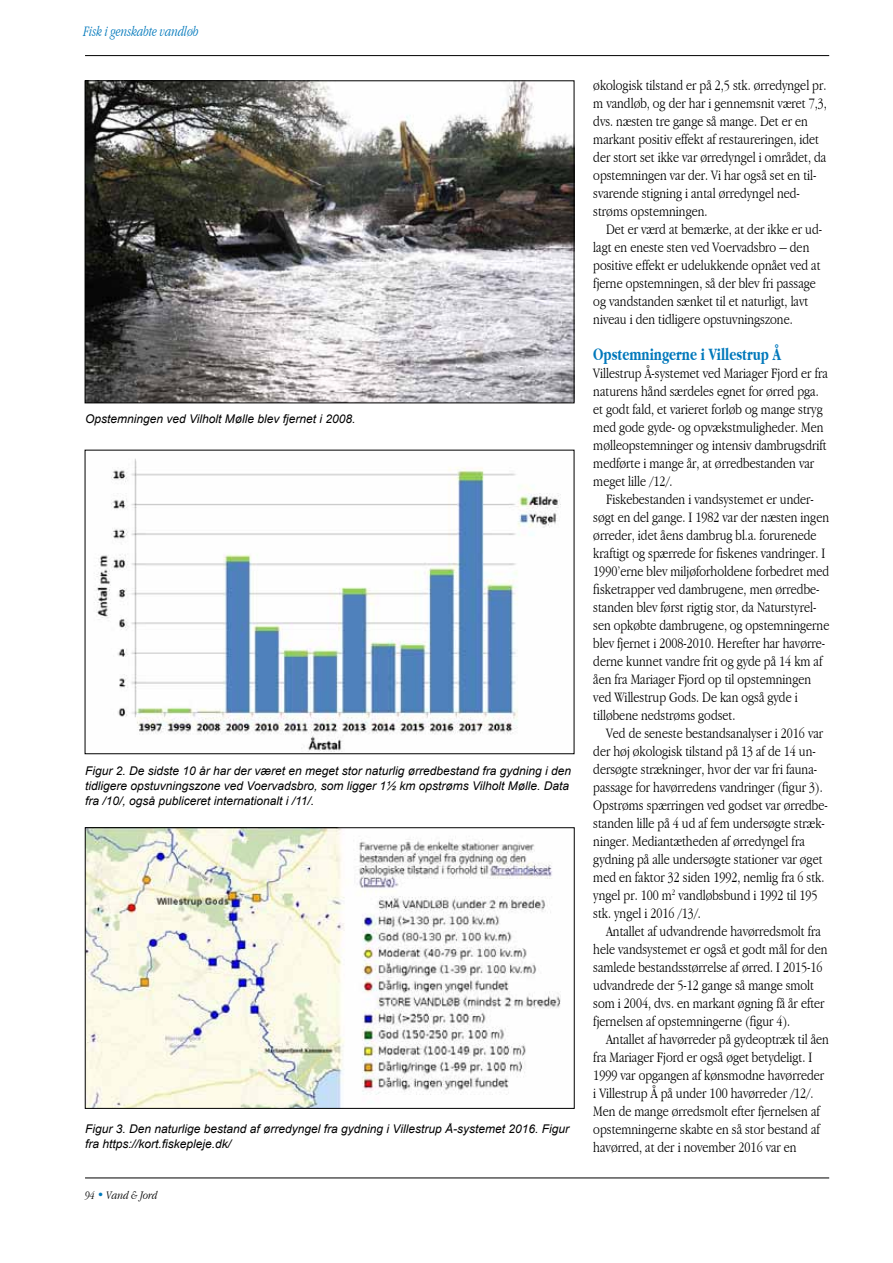
<style>
.page{position:relative;width:893px;height:1263px;background:#fff}
.page>*{position:absolute;margin:0;border:0;box-sizing:border-box;transform-origin:0 0}
.t1{font:700 condensed 18px "Garamond";color:#0078bb;scale:.9 1}
.t2{font:300 condensed 15px/18px "Garamond";color:#000}
.t3{font:italic 300 condensed 15px "Garamond";color:#0078bb;scale:.9 1}
.t4{font:italic 12px/15px "Arial";color:#000}
.t5{font:italic 300 condensed 12px "Garamond";color:#000}
.s1{color:#0079bc}
</style>
<div class="page">
<hr style="left:85px;top:1177px;width:744px;height:1px;background:#000">
<svg style="left:85px;top:1177px;width:79px;height:2px"></svg>
<hr style="left:85px;top:55px;width:744px;height:1px;background:#000">
<img style="left:87px;top:83px;width:485px;height:318px">
<div style="left:85px;top:81px;width:489px;height:322px;border:1px solid #000"></div>
<img style="left:94px;top:458px;width:467px;height:294px">
<img style="left:87px;top:829px;width:474px;height:277px">
<div style="left:85px;top:827px;width:489px;height:281px;border:1px solid #000"></div>
<p class="t3" style="left:84px;top:23px;width:129px">Fisk i genskabte vandløb</p>
<p class="t4" style="left:85px;top:412px;width:272px">Opstemningen ved Vilholt Mølle blev fjernet i 2008.</p>
<p class="t4" style="left:85px;top:763px;width:488px">Figur 2. De sidste 10 år har der været en meget stor naturlig ørredbestand fra gydning i den tidligere opstuvningszone ved Voervadsbro, som ligger 1½ km opstrøms Vilholt Mølle. Data fra /10/, også publiceret internationalt i /11/.</p>
<p class="t4" style="left:85px;top:1121px;width:486px">Figur 3. Den naturlige bestand af ørredyngel fra gydning i Villestrup Å-systemet 2016. Figur fra https://kort.fiskepleje.dk/</p>
<p class="t5" style="left:85px;top:1189px;width:74px">94 <span class="s1">•</span> Vand &amp; Jord</p>
<p class="t2" style="left:593px;top:76px;width:235px">økologisk tilstand er på 2,5 stk. ørredyngel pr. m vandløb, og der har i gennemsnit været 7,3, dvs. næsten tre gange så mange. Det er en markant positiv effekt af restaureringen, idet der stort set ikke var ørredyngel i området, da opstemningen var der. Vi har også set en til&shy;svarende stigning i antal ørredyngel ned&shy;strøms opstemningen.</p>
<p class="t2" style="left:593px;top:220px;width:230px;text-indent:13px">Det er værd at bemærke, at der ikke er ud&shy;lagt en eneste sten ved Voervadsbro – den positive effekt er udelukkende opnået ved at fjerne opstemningen, så der blev fri passage og vandstanden sænket til et naturligt, lavt niveau i den tidligere opstuvningszone.</p>
<p class="t1" style="left:593px;top:344px;width:210px">Opstemningerne i Villestrup Å</p>
<p class="t2" style="left:593px;top:364px;width:236px">Villestrup Å-systemet ved Mariager Fjord er fra naturens hånd særdeles egnet for ørred pga. et godt fald, et varieret forløb og mange stryg med gode gyde- og opvækstmuligheder. Men mølleopstemninger og intensiv dambrugsdrift medførte i mange år, at ørredbestanden var meget lille /12/.</p>
<p class="t2" style="left:593px;top:490px;width:238px;text-indent:13px">Fiskebestanden i vandsystemet er under&shy;søgt en del gange. I 1982 var der næsten ingen ørreder, idet åens dambrug bl.a. forurenede kraftigt og spærrede for fiskenes vandringer. I 1990’erne blev miljøforholdene forbedret med fisketrapper ved dambrugene, men ørredbe&shy;standen blev først rigtig stor, da Naturstyrel&shy;sen opkøbte dambrugene, og opstemningerne blev fjernet i 2008-2010. Herefter har havørre&shy;derne kunnet vandre frit og gyde på 14 km af åen fra Mariager Fjord op til opstemningen ved Willestrup Gods. De kan også gyde i tilløbene nedstrøms godset.</p>
<p class="t2" style="left:593px;top:724px;width:236px;text-indent:13px">Ved de seneste bestandsanalyser i 2016 var der høj økologisk tilstand på 13 af de 14 un&shy;dersøgte strækninger, hvor der var fri fauna&shy;passage for havørredens vandringer (figur 3).<br>Opstrøms spærringen ved godset var ørredbe&shy;standen lille på 4 ud af fem undersøgte stræk&shy;ninger. Mediantætheden af ørredyngel fra gydning på alle undersøgte stationer var øget med en faktor 32 siden 1992, nemlig fra 6 stk. yngel pr. 100 m<sup>2</sup> vandløbsbund i 1992 til 195 stk. yngel i 2016 /13/.</p>
<p class="t2" style="left:593px;top:922px;width:236px;text-indent:13px">Antallet af udvandrende havørredsmolt fra hele vandsystemet er også et godt mål for den samlede bestandsstørrelse af ørred. I 2015-16 udvandrede der 5-12 gange så mange smolt som i 2004, dvs. en markant øgning få år efter fjernelsen af opstemningerne (figur 4).</p>
<p class="t2" style="left:593px;top:1030px;width:237px;text-indent:13px">Antallet af havørreder på gydeoptræk til åen fra Mariager Fjord er også øget betydeligt. I 1999 var opgangen af kønsmodne havørreder i Villestrup Å på under 100 havørreder /12/.<br>Men de mange ørredsmolt efter fjernelsen af opstemningerne skabte en så stor bestand af havørred, at der i november 2016 var en</p>
</div>
